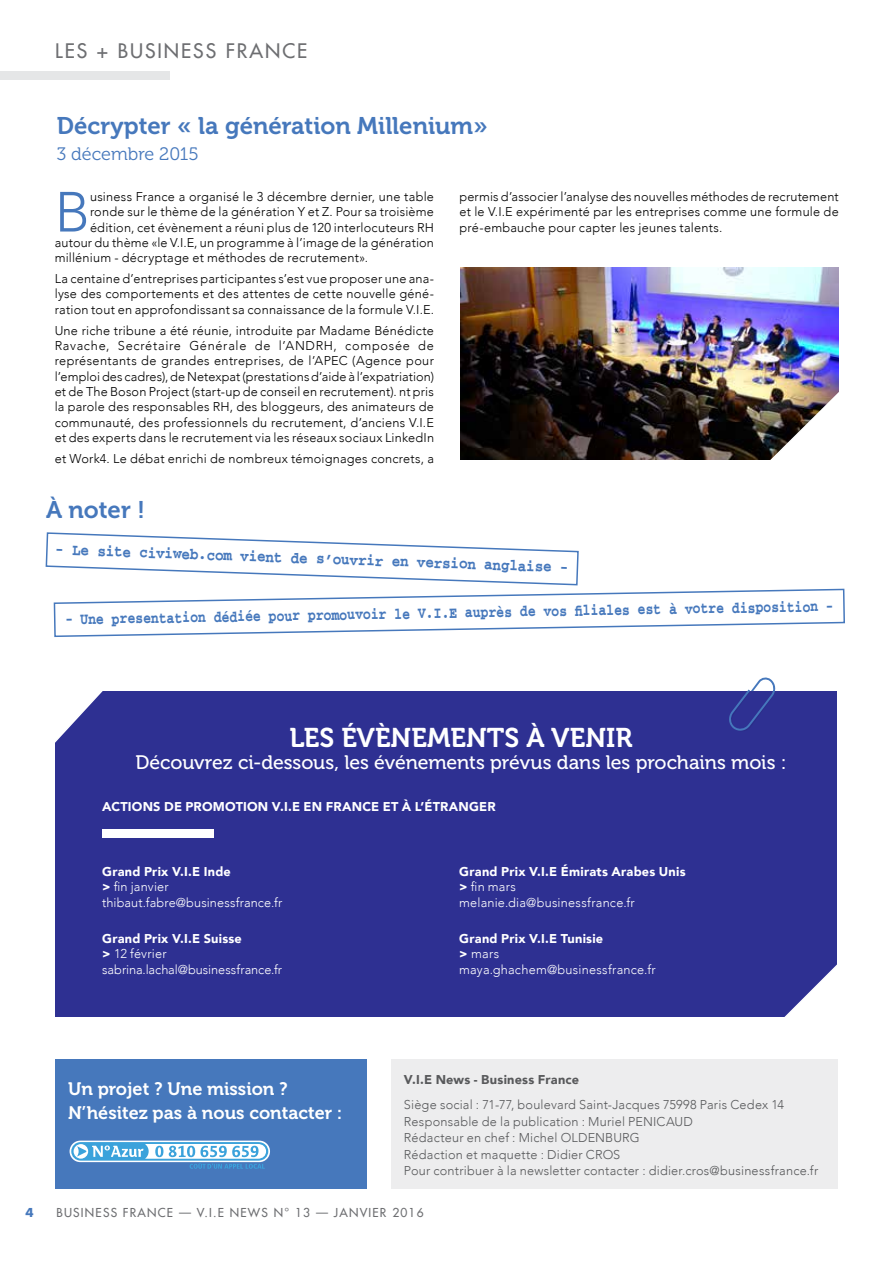
<style>
.page{position:relative;width:893px;height:1263px;background:#fff}
.page>*{position:absolute;margin:0;border:0;box-sizing:border-box;transform-origin:0 0}
.t1{font:300 55.95px "Avenir";color:#4678bc}
.t2{font:27px "Museo 700";color:#fff}
.t3{font:24px "Museo 700";color:#4678bc}
.t4{font:19.5px "Museo 500";letter-spacing:-.005em;color:#fff}
.t5{font:19.5px "Futura LT";letter-spacing:.1em;color:#6d6e71}
.t6{font:18px/24px "Museo 700";color:#fff}
.t7{font:18px "Museo 300";color:#4678bc}
.t8{font:700 16.5px "Courier";color:#4678bc;scale:.78 1}
.t9{font:700 16.5px "Courier";color:#4678bc;scale:.85 1}
.t10{font:300 12.75px/15.3px "Avenir";letter-spacing:.015em;color:#000;text-align:justify}
.t11{font:300 12.75px/15.3px "Avenir";letter-spacing:.01em;color:#fff}
.t12{font:300 12.75px/16.5px "Avenir";letter-spacing:.015em;color:#58595b}
.t13{font:900 12.75px "Avenir";letter-spacing:.015em;color:#fff}
.t14{font:900 12.75px "Avenir";letter-spacing:.015em;color:#58595b}
.t15{font:12px "Futura LT";letter-spacing:.1em;color:#6d6e71}
.t16{font:700 12px "Futura LT";color:#4678bc}
.s1{font-weight:900}
</style>
<div class="page">
<div style="left:0;top:71px;width:169px;height:9px;background:#e5e6e7"></div>
<img style="left:460px;top:268px;width:379px;height:192px">
<img style="left:755px;top:376px;width:84px;height:84px">
<svg style="left:779px;top:1188px;width:59px;height:1px"></svg>
<div style="left:55px;top:1059px;width:312px;height:129px;background:#4678bc"></div>
<div style="left:391px;top:1059px;width:447px;height:129px;background:#ededee"></div>
<div style="left:70px;top:1140px;width:200px;height:22px;background:#fff;border-radius:11px"></div>
<svg style="left:71px;top:1142px;width:197px;height:27px"></svg>
<div style="left:55px;top:691px;width:782px;height:325px;background:#2e3092"></div>
<svg style="left:729px;top:677px;width:47px;height:54px"></svg>
<svg style="left:779px;top:964px;width:58px;height:53px"></svg>
<svg style="left:55px;top:691px;width:48px;height:52px"></svg>
<div style="left:102px;top:829px;width:112px;height:8px;background:#fff"></div>
<svg style="left:45px;top:532px;width:800px;height:105px"></svg>
<h3 class="t5" style="left:55px;top:38px;width:254px">LES + BUSINESS FRANCE</h3>
<h3 class="t3" style="left:57px;top:113px;width:433px">Décrypter « la génération Millenium»</h3>
<h3 class="t7" style="left:57px;top:144px;width:143px">3 décembre 2015</h3>
<h1 class="t1" style="left:55px;top:179px;width:37px">B</h1>
<p class="t10" style="left:90px;top:189px;width:345px">usiness France a organisé le 3 décembre dernier, une table</p>
<p class="t10" style="left:90px;top:204px;width:345px">ronde sur le thème de la génération Y et Z. Pour sa troisième</p>
<p class="t10" style="left:90px;top:219px;width:345px">édition, cet évènement a réuni plus de 120 interlocuteurs RH</p>
<p class="t10" style="left:55px;top:235px;width:381px">autour du thème «le V.I.E, un programme à l’image de la génération</p>
<p class="t10" style="left:55px;top:250px;width:315px">millénium - décryptage et méthodes de recrutement».</p>
<p class="t10" style="left:55px;top:271px;width:381px">La centaine d’entreprises participantes s’est vue proposer une ana&shy;lyse des comportements et des attentes de cette nouvelle géné&shy;ration tout en approfondissant sa connaissance de la formule V.I.E.</p>
<p class="t10" style="left:55px;top:323px;width:381px">Une riche tribune a été réunie, introduite par Madame Bénédicte Ravache, Secrétaire Générale de l’ANDRH, composée de représentants de grandes entreprises, de l’APEC (Agence pour l’emploi des cadres), de Netexpat (prestations d’aide à l’expatriation) et de The Boson Project (start-up de conseil en recrutement). nt pris la parole des responsables RH, des bloggeurs, des animateurs de communauté, des professionnels du recrutement, d’anciens V.I.E et des experts dans le recrutement via les réseaux sociaux LinkedIn</p>
<p class="t10" style="left:55px;top:451px;width:381px">et Work4. Le débat enrichi de nombreux témoignages concrets, a</p>
<h3 class="t3" style="left:46px;top:496px;width:101px">À noter !</h3>
<p class="t10" style="left:459px;top:189px;width:381px">permis d’associer l’analyse des nouvelles méthodes de recrutement et le V.I.E expérimenté par les entreprises comme une formule de pré-embauche pour capter les jeunes talents.</p>
<p class="t9" style="left:56px;top:540px;width:605px;rotate:2deg">- Le site civiweb.com vient de s’ouvrir en version anglaise -</p>
<p class="t8" style="left:65px;top:610px;width:986px;rotate:-1deg">- Une presentation dédiée pour promouvoir le V.I.E auprès de vos filiales est à votre disposition -</p>
<h2 class="t2" style="left:290px;top:723px;width:344px">LES ÉVÈNEMENTS À VENIR</h2>
<h3 class="t4" style="left:135px;top:752px;width:653px">Découvrez ci-dessous, les événements prévus dans les prochains mois :</h3>
<p class="t13" style="left:102px;top:795px;width:395px">ACTIONS DE PROMOTION V.I.E EN FRANCE ET À L’ÉTRANGER</p>
<p class="t11" style="left:102px;top:864px;width:182px"><span class="s1">Grand Prix V.I.E Inde<br>&gt;</span> fin janvier thibaut.fabre@businessfrance.fr</p>
<p class="t11" style="left:102px;top:931px;width:181px"><span class="s1">Grand Prix V.I.E Suisse<br>&gt;</span> 12 février sabrina.lachal@businessfrance.fr</p>
<h3 class="t6" style="left:68px;top:1077px;width:276px">Un projet ? Une mission ?<br>N’hésitez pas à nous contacter :</h3>
<p class="t11" style="left:459px;top:864px;width:228px"><span class="s1">Grand Prix V.I.E Émirats Arabes Unis &gt;</span> fin mars melanie.dia@businessfrance.fr</p>
<p class="t11" style="left:459px;top:931px;width:198px"><span class="s1">Grand Prix V.I.E Tunisie<br>&gt;</span> mars maya.ghachem@businessfrance.fr</p>
<p class="t14" style="left:404px;top:1069px;width:177px">V.I.E News - Business France</p>
<p class="t12" style="left:404px;top:1097px;width:416px">Siège social : 71-77, boulevard Saint-Jacques 75998 Paris Cedex 14<br>Responsable de la publication : Muriel PENICAUD<br>Rédacteur en chef : Michel OLDENBURG<br>Rédaction et maquette : Didier CROS<br>Pour contribuer à la newsletter contacter : didier.cros@businessfrance.fr</p>
<p class="t16" style="left:26px;top:1205px;width:10px">4</p>
<p class="t15" style="left:56px;top:1205px;width:369px">BUSINESS FRANCE — V.I.E NEWS N° 13 — JANVIER 2016</p>
</div>
